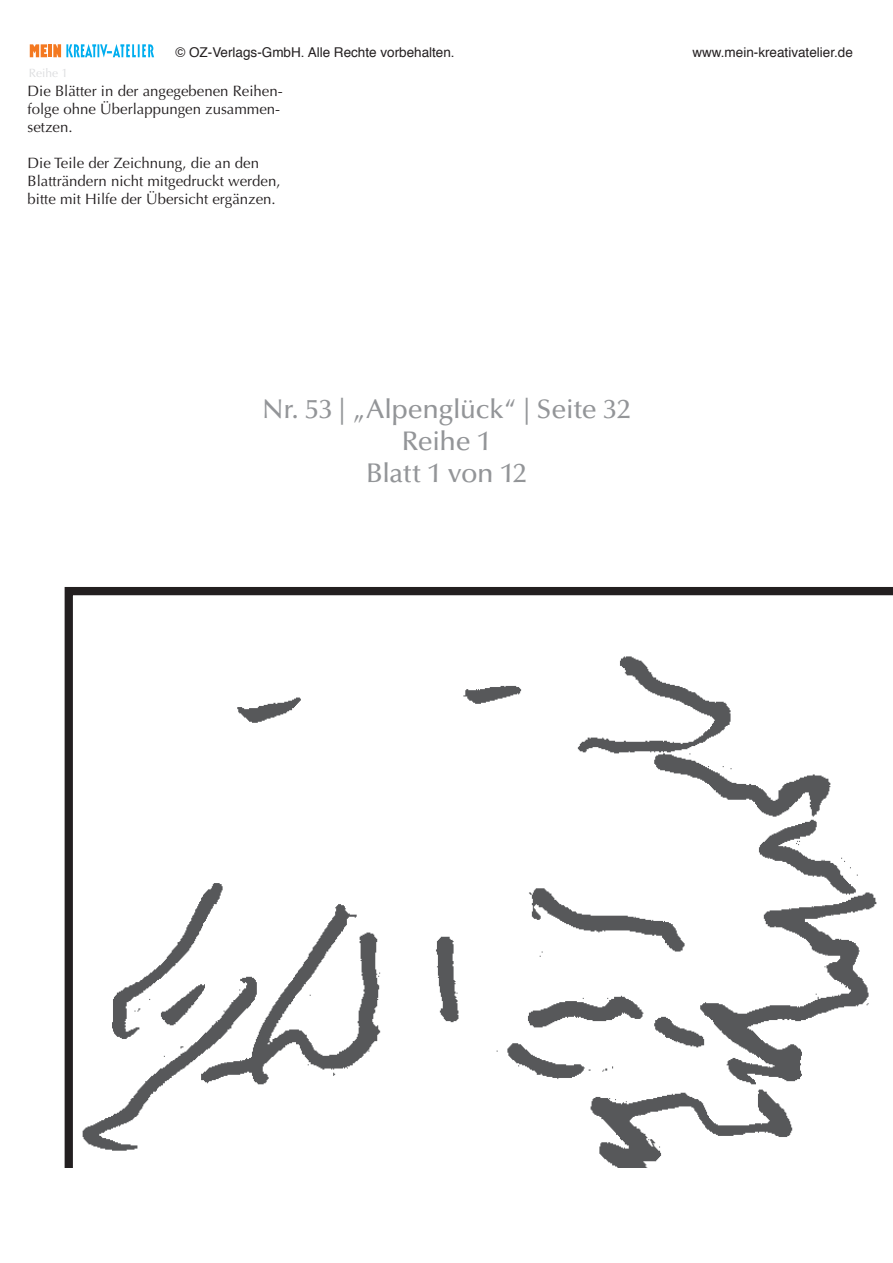
<style>
.page{position:relative;width:893px;height:1263px;background:#fff}
.page>*{position:absolute;margin:0;border:0;box-sizing:border-box;transform-origin:0 0}
.t1{font:500 27px/32.4px "Optima";letter-spacing:-.015em;color:#939598;text-align:center}
.t2{font:15px/18px "Optima";color:#231f20}
.t3{font:13.5px "Helvetica";color:#231f20}
.t4{font:12px "Optima";color:#dcdddf}
</style>
<div class="page">
<svg style="left:65px;top:587px;width:828px;height:581px"></svg>
<svg style="left:30px;top:44px;width:17px;height:13px"></svg>
<hr style="left:48px;top:44px;width:4px;height:13px;background:#f47921">
<svg style="left:53px;top:44px;width:101px;height:14px"></svg>
<p class="t3" style="left:175px;top:42px;width:281px">© OZ-Verlags-GmbH. Alle Rechte vorbehalten.</p>
<p class="t3" style="left:692px;top:42px;width:162px">www.mein-kreativatelier.de</p>
<p class="t4" style="left:29px;top:66px;width:41px">Reihe 1</p>
<p class="t2" style="left:28px;top:82px;width:257px">Die Blätter in der angegebenen Reihen&shy;folge ohne Überlappungen zusammen&shy;setzen.</p>
<p class="t2" style="left:28px;top:154px;width:254px">Die Teile der Zeichnung, die an den<br>Blatträndern nicht mitgedruckt werden, bitte mit Hilfe der Übersicht ergänzen.</p>
<h1 class="t1" style="left:262px;top:393px;width:370px">Nr. 53 | „Alpenglück“ | Seite 32<br>Reihe 1<br>Blatt 1 von 12</h1>
</div>
